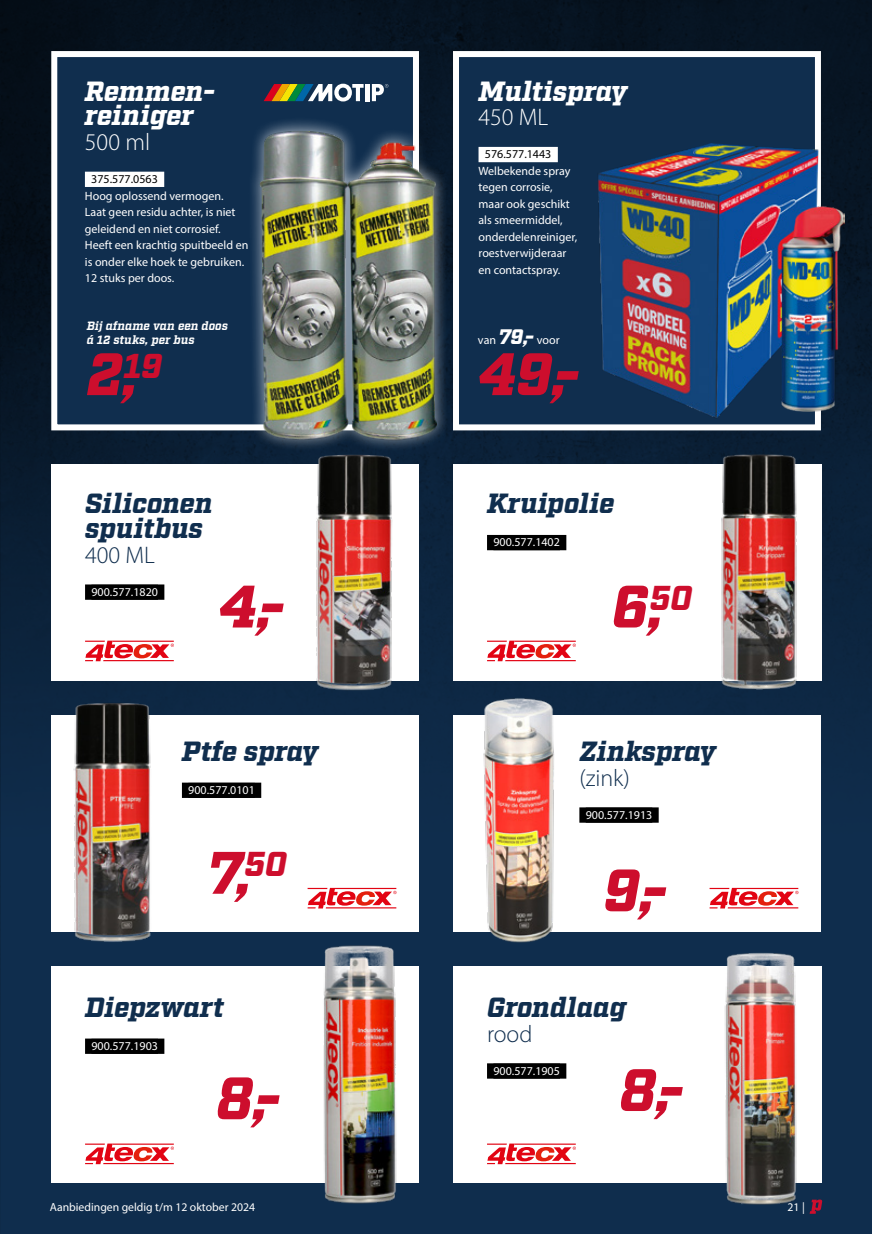
<style>
.page{position:relative;width:872px;height:1234px;background:#fff}
.page>*{position:absolute;margin:0;border:0;box-sizing:border-box;transform-origin:0 0}
.prijsblokje{font:italic 900 59.7px "Factoria";color:#cd0e2d}
.kop_blauw{font:italic 900 27.75px/24.8px "Factoria";letter-spacing:-.01em;color:#102e4e}
.kop_wit{font:italic 900 27.75px "Factoria";letter-spacing:-.01em;color:#fff}
.subkop_blauw{font:300 24px "Myriad Pro";color:#102e4e}
.subkop_wit{font:300 24px "Myriad Pro";color:#fff}
.body{font:12px/16.5px "Myriad Pro";color:#fff}
.artikelnummer{font:12px "Myriad Pro";color:#fff}
.t1{font:italic 700 12px/14.4px "Factoria";letter-spacing:-.01em;color:#fff}
.artikelnummer_wit{font:12px "Myriad Pro";color:#000}
.prijsblokje-2{font:12px "Myriad Pro";color:#fff}
.t2{font:11.7px "Myriad Pro";color:#fff}
.s1{font-family:"Factoria";font-weight:900;font-style:italic;font-size:21px}
</style>
<div class="page">
<div style="left:0;top:0;width:872px;height:1233px;background:linear-gradient(to bottom,#05111d,#123459)"></div>
<img style="left:0;top:1183px;width:1px;height:50px">
<div style="left:51px;top:51px;width:368px;height:379px;background:#102e4e;border:6px solid #fff"></div>
<div style="left:453px;top:51px;width:368px;height:379px;background:#102e4e;border:6px solid #fff"></div>
<div style="left:51px;top:464px;width:368px;height:217px;background:#fff"></div>
<div style="left:453px;top:464px;width:368px;height:217px;background:#fff"></div>
<div style="left:453px;top:715px;width:368px;height:216px;background:#fff"></div>
<div style="left:51px;top:715px;width:368px;height:216px;background:#fff"></div>
<div style="left:51px;top:965px;width:368px;height:217px;background:#fff"></div>
<div style="left:453px;top:965px;width:368px;height:217px;background:#fff"></div>
<div style="left:0;top:68px;width:37px;height:303px;background:#050f1a"></div>
<img style="left:0;top:403px;width:11px;height:287px">
<div style="left:478px;top:147px;width:80px;height:15px;background:#fff"></div>
<div style="left:85px;top:584px;width:79px;height:15px;background:#000"></div>
<div style="left:182px;top:782px;width:79px;height:15px;background:#000"></div>
<div style="left:85px;top:1038px;width:79px;height:15px;background:#000"></div>
<div style="left:487px;top:535px;width:79px;height:15px;background:#000"></div>
<div style="left:579px;top:807px;width:79px;height:15px;background:#000"></div>
<div style="left:487px;top:1063px;width:79px;height:15px;background:#000"></div>
<img style="left:578px;top:144px;width:266px;height:283px">
<div style="left:85px;top:172px;width:79px;height:15px;background:#fff"></div>
<hr style="left:365px;top:84px;width:4px;height:17px;background:#fff">
<svg style="left:264px;top:84px;width:99px;height:17px"></svg>
<svg style="left:372px;top:84px;width:16px;height:17px"></svg>
<div style="left:247px;top:117px;width:203px;height:335px;background:#fff;opacity:.75"></div>
<img style="left:249px;top:114px;width:187px;height:333px">
<svg style="left:487px;top:1143px;width:89px;height:20px"></svg>
<svg style="left:487px;top:640px;width:89px;height:21px"></svg>
<svg style="left:85px;top:1143px;width:89px;height:20px"></svg>
<svg style="left:307px;top:887px;width:89px;height:21px"></svg>
<svg style="left:709px;top:887px;width:89px;height:21px"></svg>
<svg style="left:85px;top:640px;width:89px;height:21px"></svg>
<img style="left:284px;top:413px;width:124px;height:297px">
<img style="left:67px;top:691px;width:91px;height:254px">
<img style="left:300px;top:931px;width:116px;height:275px">
<img style="left:703px;top:935px;width:113px;height:272px">
<img style="left:466px;top:691px;width:103px;height:268px">
<img style="left:692px;top:413px;width:124px;height:297px">
<svg style="left:809px;top:1199px;width:13px;height:14px"></svg>
<p class="kop_wit" style="left:85px;top:74px;width:132px">Remmen-</p>
<p class="kop_wit" style="left:85px;top:99px;width:110px">reiniger</p>
<p class="subkop_wit" style="left:85px;top:128px;width:67px">500 ml</p>
<p class="artikelnummer_wit" style="left:91px;top:172px;width:68px">375.577.0563</p>
<p class="body" style="left:85px;top:187px;width:165px">Hoog oplossend vermogen.<br>Laat geen residu achter, is niet geleidend en niet corrosief.<br>Heeft een krachtig spuitbeeld en is onder elke hoek te gebruiken.<br>12 stuks per doos.</p>
<p class="t1" style="left:87px;top:319px;width:143px">Bij afname van een doos á 12 stuks, per bus</p>
<p class="prijsblokje" style="left:87px;top:338px;width:77px">2,<sup>19</sup></p>
<p class="kop_blauw" style="left:85px;top:493px;width:129px">Siliconen spuitbus</p>
<p class="subkop_blauw" style="left:85px;top:540px;width:71px">400 ML</p>
<p class="artikelnummer" style="left:91px;top:584px;width:68px">900.577.1820</p>
<p class="prijsblokje" style="left:218px;top:570px;width:68px">4,-</p>
<p class="kop_blauw" style="left:182px;top:740px;width:138px">Ptfe spray</p>
<p class="artikelnummer" style="left:188px;top:782px;width:68px">900.577.0101</p>
<p class="prijsblokje" style="left:208px;top:836px;width:81px">7,<sup>50</sup></p>
<p class="kop_blauw" style="left:85px;top:996px;width:140px">Diepzwart</p>
<p class="artikelnummer" style="left:91px;top:1038px;width:68px">900.577.1903</p>
<p class="prijsblokje" style="left:216px;top:1062px;width:66px">8,-</p>
<p class="kop_wit" style="left:478px;top:74px;width:150px">Multispray</p>
<p class="subkop_wit" style="left:478px;top:103px;width:71px">450 ML</p>
<p class="artikelnummer_wit" style="left:485px;top:147px;width:68px">576.577.1443</p>
<p class="body" style="left:478px;top:162px;width:93px">Welbekende spray tegen corrosie, maar ook geschikt als smeermiddel,</p>
<p class="body" style="left:478px;top:228px;width:100px">onderdelenreiniger, roestverwijderaar</p>
<p class="body" style="left:478px;top:261px;width:83px">en contactspray.</p>
<p class="prijsblokje-2" style="left:478px;top:332px;width:83px">van <span class="s1">79,-</span> voor</p>
<p class="prijsblokje" style="left:478px;top:338px;width:104px">49,-</p>
<p class="kop_blauw" style="left:487px;top:493px;width:129px">Kruipolie</p>
<p class="artikelnummer" style="left:493px;top:535px;width:68px">900.577.1402</p>
<p class="prijsblokje" style="left:612px;top:570px;width:82px">6,<sup>50</sup></p>
<p class="kop_blauw" style="left:579px;top:740px;width:138px">Zinkspray</p>
<p class="subkop_blauw" style="left:579px;top:763px;width:52px">(zink)</p>
<p class="artikelnummer" style="left:586px;top:807px;width:68px">900.577.1913</p>
<p class="prijsblokje" style="left:603px;top:854px;width:66px">9,-</p>
<p class="kop_blauw" style="left:487px;top:996px;width:141px">Grondlaag</p>
<p class="subkop_blauw" style="left:487px;top:1019px;width:47px">rood</p>
<p class="artikelnummer" style="left:493px;top:1063px;width:68px">900.577.1905</p>
<p class="prijsblokje" style="left:619px;top:1054px;width:66px">8,-</p>
<p class="t2" style="left:50px;top:1199px;width:207px">Aanbiedingen geldig t/m 12 oktober 2024</p>
<p class="t2" style="left:787px;top:1199px;width:19px">21 |</p>
</div>
